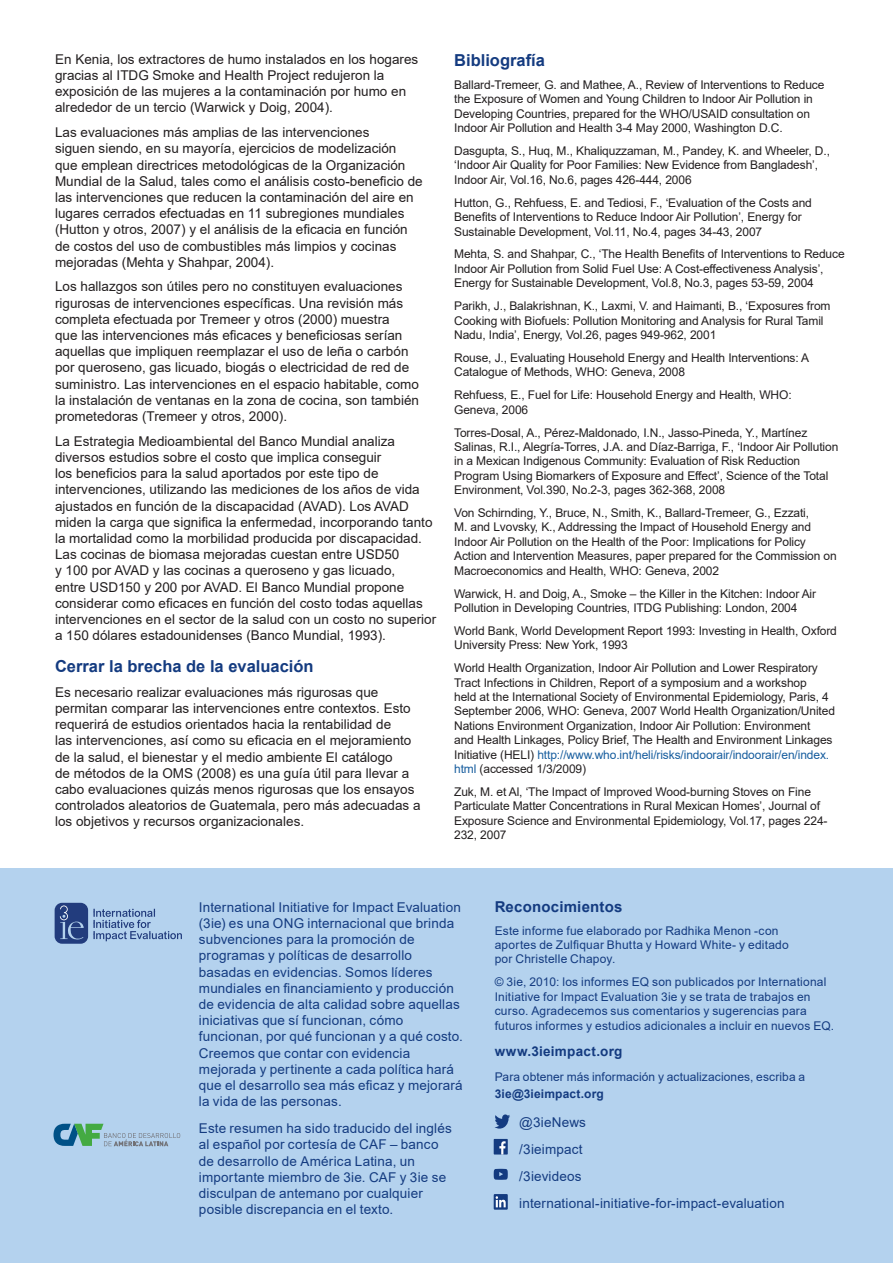
<style>
.page{position:relative;width:893px;height:1263px;background:#fff}
.page>*{position:absolute;margin:0;border:0;box-sizing:border-box;transform-origin:0 0}
.t1{font:700 16.5px "Arial";color:#143b80}
.text{font:700 15px "Arial";letter-spacing:.015em;color:#143b80}
.t2{font:13.5px/16.2px "Arial";color:#231f20}
.text-2{font:13.5px/16.2px "Arial";letter-spacing:.01em;color:#143b80}
.text-3{font:700 13.5px "Arial";letter-spacing:.02em;color:#143b80}
.t3{font:12px/14.4px "Arial";letter-spacing:-.01em;color:#231f20}
.text-4{font:12px/14.4px "Arial";letter-spacing:.015em;color:#143b80}
.s1{color:#175d9e}
.s2{font-weight:700}
</style>
<div class="page">
<div style="left:0;top:869px;width:893px;height:394px;background:#b4d2ee"></div>
<svg style="left:494px;top:1169px;width:14px;height:11px"></svg>
<div style="left:494px;top:1139px;width:14px;height:15px;background:#143b80"></div>
<svg style="left:499px;top:1141px;width:7px;height:13px"></svg>
<svg style="left:494px;top:1114px;width:16px;height:14px"></svg>
<div style="left:55px;top:903px;width:33px;height:41px;background:#223c7d;border-radius:7px"></div>
<svg style="left:60px;top:905px;width:24px;height:34px"></svg>
<svg style="left:93px;top:909px;width:89px;height:32px"></svg>
<svg style="left:494px;top:1194px;width:14px;height:16px"></svg>
<svg style="left:496px;top:1196px;width:10px;height:11px"></svg>
<svg style="left:54px;top:1124px;width:126px;height:22px"></svg>
<p class="t2" style="left:55px;top:51px;width:365px">En Kenia, los extractores de humo instalados en los hogares gracias al ITDG Smoke and Health Project redujeron la exposición de las mujeres a la contaminación por humo en alrededor de un tercio (Warwick y Doig, 2004).</p>
<p class="t2" style="left:55px;top:124px;width:369px">Las evaluaciones más amplias de las intervenciones<br>siguen siendo, en su mayoría, ejercicios de modelización<br>que emplean directrices metodológicas de la Organización Mundial de la Salud, tales como el análisis costo-beneficio de las intervenciones que reducen la contaminación del aire en lugares cerrados efectuadas en 11 subregiones mundiales (Hutton y otros, 2007) y el análisis de la eficacia en función de costos del uso de combustibles más limpios y cocinas mejoradas (Mehta y Shahpar, 2004).</p>
<p class="t2" style="left:55px;top:279px;width:365px">Los hallazgos son útiles pero no constituyen evaluaciones rigurosas de intervenciones específicas. Una revisión más completa efectuada por Tremeer y otros (2000) muestra<br>que las intervenciones más eficaces y beneficiosas serían aquellas que impliquen reemplazar el uso de leña o carbón por queroseno, gas licuado, biogás o electricidad de red de suministro. Las intervenciones en el espacio habitable, como la instalación de ventanas en la zona de cocina, son también prometedoras (Tremeer y otros, 2000).</p>
<p class="t2" style="left:55px;top:433px;width:383px">La Estrategia Medioambiental del Banco Mundial analiza diversos estudios sobre el costo que implica conseguir<br>los beneficios para la salud aportados por este tipo de intervenciones, utilizando las mediciones de los años de vida ajustados en función de la discapacidad (AVAD). Los AVAD miden la carga que significa la enfermedad, incorporando tanto la mortalidad como la morbilidad producida por discapacidad.<br>Las cocinas de biomasa mejoradas cuestan entre USD50<br>y 100 por AVAD y las cocinas a queroseno y gas licuado,<br>entre USD150 y 200 por AVAD. El Banco Mundial propone considerar como eficaces en función del costo todas aquellas intervenciones en el sector de la salud con un costo no superior a 150 dólares estadounidenses (Banco Mundial, 1993).</p>
<p class="t1" style="left:55px;top:655px;width:260px">Cerrar la brecha de la evaluación</p>
<p class="t2" style="left:55px;top:684px;width:367px">Es necesario realizar evaluaciones más rigurosas que permitan comparar las intervenciones entre contextos. Esto requerirá de estudios orientados hacia la rentabilidad de<br>las intervenciones, así como su eficacia en el mejoramiento de la salud, el bienestar y el medio ambiente El catálogo<br>de métodos de la OMS (2008) es una guía útil para llevar a cabo evaluaciones quizás menos rigurosas que los ensayos controlados aleatorios de Guatemala, pero más adecuadas a los objetivos y recursos organizacionales.</p>
<p class="t1" style="left:454px;top:49px;width:92px">Bibliografía</p>
<p class="t3" style="left:454px;top:77px;width:372px">Ballard-Tremeer, G. and Mathee, A., Review of Interventions to Reduce the Exposure of Women and Young Children to Indoor Air Pollution in Developing Countries, prepared for the WHO/USAID consultation on Indoor Air Pollution and Health 3-4 May 2000, Washington D.C.</p>
<p class="t3" style="left:454px;top:144px;width:377px">Dasgupta, S., Huq, M., Khaliquzzaman, M., Pandey, K. and Wheeler, D., ‘Indoor Air Quality for Poor Families: New Evidence from Bangladesh’,<br>Indoor Air, Vol.16, No.6, pages 426-444, 2006</p>
<p class="t3" style="left:454px;top:195px;width:359px">Hutton, G., Rehfuess, E. and Tediosi, F., ‘Evaluation of the Costs and<br>Benefits of Interventions to Reduce Indoor Air Pollution’, Energy for<br>Sustainable Development, Vol.11, No.4, pages 34-43, 2007</p>
<p class="t3" style="left:454px;top:247px;width:392px">Mehta, S. and Shahpar, C., ‘The Health Benefits of Interventions to Reduce<br>Indoor Air Pollution from Solid Fuel Use: A Cost-effectiveness Analysis’,<br>Energy for Sustainable Development, Vol.8, No.3, pages 53-59, 2004</p>
<p class="t3" style="left:454px;top:299px;width:378px">Parikh, J., Balakrishnan, K., Laxmi, V. and Haimanti, B., ‘Exposures from<br>Cooking with Biofuels: Pollution Monitoring and Analysis for Rural Tamil<br>Nadu, India’, Energy, Vol.26, pages 949-962, 2001</p>
<p class="t3" style="left:454px;top:350px;width:357px">Rouse, J., Evaluating Household Energy and Health Interventions: A<br>Catalogue of Methods, WHO: Geneva, 2008</p>
<p class="t3" style="left:454px;top:388px;width:339px">Rehfuess, E., Fuel for Life: Household Energy and Health, WHO:<br>Geneva, 2006</p>
<p class="t3" style="left:454px;top:425px;width:386px">Torres-Dosal, A., Pérez-Maldonado, I.N., Jasso-Pineda, Y., Martínez Salinas, R.I., Alegría-Torres, J.A. and Díaz-Barriga, F., ‘Indoor Air Pollution in a Mexican Indigenous Community: Evaluation of Risk Reduction Program Using Biomarkers of Exposure and Effect’, Science of the Total Environment, Vol.390, No.2-3, pages 362-368, 2008</p>
<p class="t3" style="left:454px;top:505px;width:384px">Von Schirnding, Y., Bruce, N., Smith, K., Ballard-Tremeer, G., Ezzati,<br>M. and Lvovsky, K., Addressing the Impact of Household Energy and Indoor Air Pollution on the Health of the Poor: Implications for Policy Action and Intervention Measures, paper prepared for the Commission on Macroeconomics and Health, WHO: Geneva, 2002</p>
<p class="t3" style="left:454px;top:586px;width:363px">Warwick, H. and Doig, A., Smoke – the Killer in the Kitchen: Indoor Air<br>Pollution in Developing Countries, ITDG Publishing: London, 2004</p>
<p class="t3" style="left:454px;top:623px;width:384px">World Bank, World Development Report 1993: Investing in Health, Oxford<br>University Press: New York, 1993</p>
<p class="t3" style="left:454px;top:661px;width:382px">World Health Organization, Indoor Air Pollution and Lower Respiratory Tract Infections in Children, Report of a symposium and a workshop<br>held at the International Society of Environmental Epidemiology, Paris, 4<br>September 2006, WHO: Geneva, 2007 World Health Organization/United Nations Environment Organization, Indoor Air Pollution: Environment<br>and Health Linkages, Policy Brief, The Health and Environment Linkages Initiative (HELI) <span class="s1">http://www.who.int/heli/risks/indoorair/indoorair/en/index. html</span> (accessed 1/3/2009)</p>
<p class="t3" style="left:454px;top:784px;width:375px">Zuk, M. et Al, ‘The Impact of Improved Wood-burning Stoves on Fine Particulate Matter Concentrations in Rural Mexican Homes’, Journal of Exposure Science and Environmental Epidemiology, Vol.17, pages 224- 232, 2007</p>
<p class="text-2" style="left:199px;top:899px;width:265px">International Initiative for Impact Evaluation (3ie) es una ONG internacional que brinda subvenciones para la promoción de programas y políticas de desarrollo basadas en evidencias. Somos líderes mundiales en financiamiento y producción de evidencia de alta calidad sobre aquellas iniciativas que sí funcionan, cómo funcionan, por qué funcionan y a qué costo.<br>Creemos que contar con evidencia mejorada y pertinente a cada política hará que el desarrollo sea más eficaz y mejorará la vida de las personas.</p>
<p class="text-2" style="left:199px;top:1120px;width:254px">Este resumen ha sido traducido del inglés al español por cortesía de CAF – banco de desarrollo de América Latina, un importante miembro de 3ie. CAF y 3ie se disculpan de antemano por cualquier posible discrepancia en el texto.</p>
<p class="text" style="left:495px;top:896px;width:129px">Reconocimientos</p>
<p class="text-4" style="left:495px;top:923px;width:296px">Este informe fue elaborado por Radhika Menon -con aportes de Zulfiquar Bhutta y Howard White- y editado por Christelle Chapoy.</p>
<p class="text-4" style="left:495px;top:975px;width:341px">© 3ie, 2010: los informes EQ son publicados por International Initiative for Impact Evaluation 3ie y se trata de trabajos en curso. Agradecemos sus comentarios y sugerencias para futuros informes y estudios adicionales a incluir en nuevos EQ.</p>
<p class="text-3" style="left:495px;top:1042px;width:129px">www.3ieimpact.org</p>
<p class="text-4" style="left:495px;top:1068px;width:312px;line-height:16.5px">Para obtener más información y actualizaciones, escriba a<br><span class="s2">3ie@3ieimpact.org</span></p>
<p class="text-2" style="left:519px;top:1114px;width:68px">@3ieNews</p>
<p class="text-2" style="left:519px;top:1141px;width:65px">/3ieimpact</p>
<p class="text-2" style="left:519px;top:1168px;width:64px">/3ievideos</p>
<p class="text-2" style="left:519px;top:1195px;width:267px">international-initiative-for-impact-evaluation</p>
</div>
